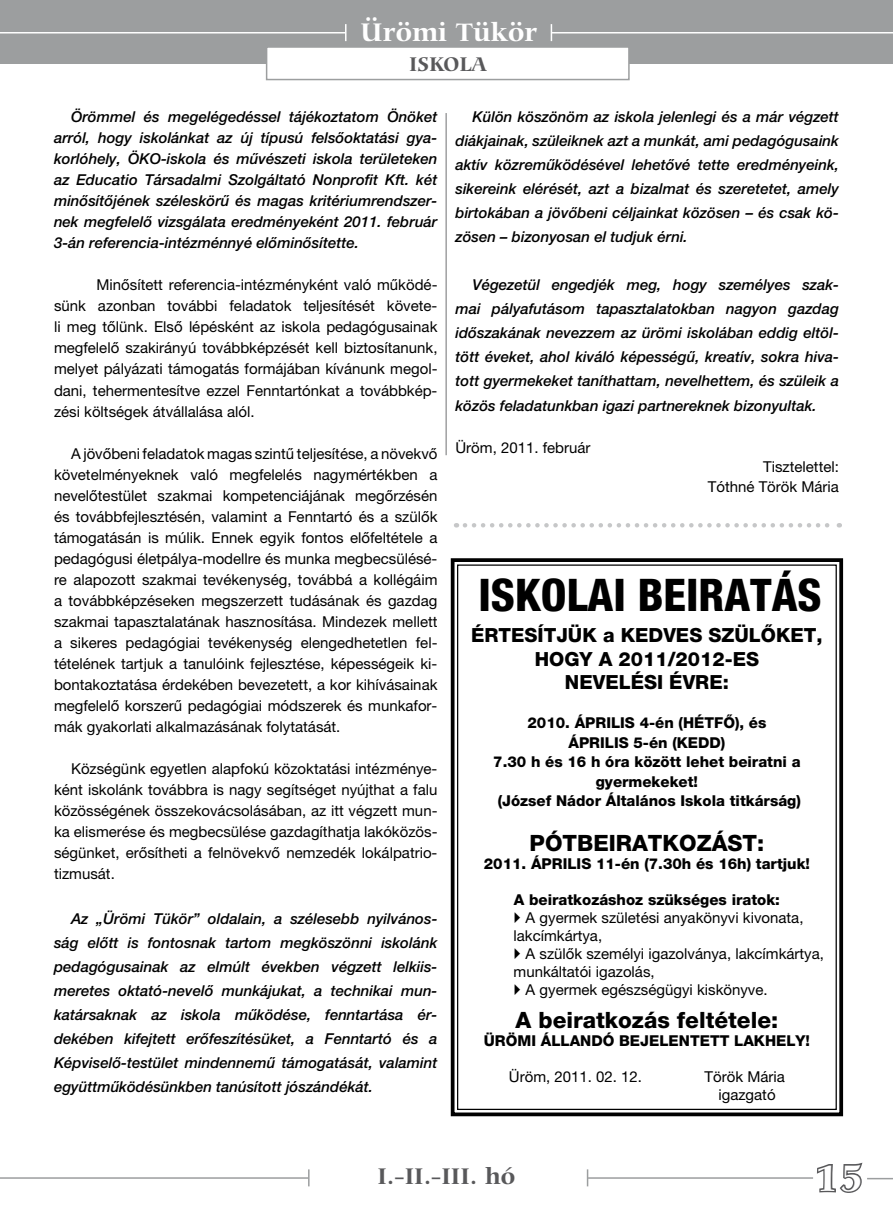
<style>
.page{position:relative;width:893px;height:1221px;background:#fff}
.page>*{position:absolute;margin:0;border:0;box-sizing:border-box;transform-origin:0 0}
.t1{font:800 condensed 45px "Helvetica Neue";color:#000}
.t2{font:39px "Carmina HU Bold";color:#fff}
.t3{font:27px "Carmina HU Bold";color:#fff}
.t4{font:24px "Carmina HU Bold";color:#58585a}
.t5{font:800 22.5px "Helvetica Neue";color:#000}
.t6{font:21px "Carmina HU Bold";color:#58585a}
.t7{font:800 19.5px/23.4px "Helvetica Neue";color:#000;text-align:center}
.t8{font:15px/21px "Helvetica Neue";color:#000;text-align:justify}
.t9{font:italic 500 15px/24px "Helvetica Neue";color:#000;text-align:justify}
.t10{font:800 15px/19.5px "Helvetica Neue";color:#000;text-align:center}
</style>
<div class="page">
<div style="left:0;top:0;width:893px;height:64px;background:#9c9e9f"></div>
<div style="left:267px;top:47px;width:362px;height:33px;background:#fff"></div>
<div style="left:266px;top:46px;width:364px;height:34px;border:2px solid #9c9e9f"></div>
<hr style="left:552px;top:32px;width:341px;height:1px;background:#fff">
<hr style="left:0;top:32px;width:345px;height:1px;background:#fff">
<svg style="left:345px;top:24px;width:1px;height:17px"></svg>
<svg style="left:551px;top:24px;width:1px;height:17px"></svg>
<hr style="left:0;top:1177px;width:309px;height:1px;background:#9c9e9f">
<svg style="left:308px;top:1169px;width:2px;height:17px"></svg>
<svg style="left:817px;top:1162px;width:46px;height:31px"></svg>
<hr style="left:588px;top:1177px;width:225px;height:1px;background:#9c9e9f">
<svg style="left:587px;top:1169px;width:1px;height:17px"></svg>
<hr style="left:867px;top:1177px;width:26px;height:2px;background:#9c9e9f">
<hr style="left:446px;top:113px;width:1px;height:342px;background:#707172">
<svg style="left:450px;top:558px;width:394px;height:559px"></svg>
<svg style="left:465px;top:523px;width:375px;height:4px"></svg>
<svg style="left:515px;top:912px;width:5px;height:11px"></svg>
<svg style="left:515px;top:948px;width:5px;height:11px"></svg>
<svg style="left:515px;top:984px;width:5px;height:11px"></svg>
<h3 class="t3" style="left:360px;top:16px;width:178px">Ürömi Tükör</h3>
<h3 class="t6" style="left:409px;top:52px;width:79px">iskola</h3>
<p class="t9" style="left:54px;top:106px;width:385px;line-height:21px;text-indent:17px">Örömmel és megelégedéssel tájékoztatom Önöket arról, hogy iskolánkat az új típusú felsôoktatási gya&shy;korlóhely, ÖKO-iskola és mûvészeti iskola területeken az Educatio Társadalmi Szolgáltató Nonprofit Kft. két minôsítôjének széleskörû és magas kritériumrendszer&shy;nek megfelelô vizsgálata eredményeként 2011. február 3-án referencia-intézménnyé elôminôsítette.</p>
<p class="t8" style="left:54px;top:274px;width:385px;text-indent:43px">Minôsített referencia-intézményként való mûködé&shy;sünk azonban további feladatok teljesítését követe&shy;li meg tôlünk. Elsô lépésként az iskola pedagógusainak megfelelô szakirányú továbbképzését kell biztosítanunk, melyet pályázati támogatás formájában kívánunk megol&shy;dani, tehermentesítve ezzel Fenntartónkat a továbbkép&shy;zési költségek átvállalása alól.</p>
<p class="t8" style="left:54px;top:442px;width:385px;text-indent:17px">A jövôbeni feladatok magas szintû teljesítése, a növekvô követelményeknek való megfelelés nagymértékben a nevelôtestület szakmai kompetenciájának megôrzésén és továbbfejlesztésén, valamint a Fenntartó és a szülôk támogatásán is múlik. Ennek egyik fontos elôfeltétele a pedagógusi életpálya-modellre és munka megbecsülésé&shy;re alapozott szakmai tevékenység, továbbá a kollégáim a továbbképzéseken megszerzett tudásának és gazdag szakmai tapasztalatának hasznosítása. Mindezek mellett a sikeres pedagógiai tevékenység elengedhetetlen fel&shy;tételének tartjuk a tanulóink fejlesztése, képességeik ki&shy;bontakoztatása érdekében bevezetett, a kor kihívásainak megfelelô korszerû pedagógiai módszerek és munkafor&shy;mák gyakorlati alkalmazásának folytatását.</p>
<p class="t8" style="left:54px;top:757px;width:385px;text-indent:17px">Községünk egyetlen alapfokú közoktatási intézménye&shy;ként iskolánk továbbra is nagy segítséget nyújthat a falu közösségének összekovácsolásában, az itt végzett mun&shy;ka elismerése és megbecsülése gazdagíthatja lakóközös&shy;ségünket, erôsítheti a felnövekvô nemzedék lokálpatrio&shy;tizmusát.</p>
<p class="t9" style="left:54px;top:906px;width:385px;text-indent:17px">Az „Ürömi Tükör” oldalain, a szélesebb nyilvános&shy;ság elôtt is fontosnak tartom megköszönni iskolánk pedagógusainak az elmúlt években végzett lelkiis&shy;meretes oktató-nevelô munkájukat, a technikai mun&shy;katársaknak az iskola mûködése, fenntartása ér&shy;dekében kifejtett erôfeszítésüket, a Fenntartó és a Képviselô-testület mindennemû támogatását, valamint együttmûködésünkben tanúsított jószándékát.</p>
<p class="t9" style="left:455px;top:105px;width:385px;text-indent:17px">Külön köszönöm az iskola jelenlegi és a már végzett diákjainak, szüleiknek azt a munkát, ami pedagógusaink aktív közremûködésével lehetôvé tette eredményeink, sikereink elérését, azt a bizalmat és szeretetet, amely birtokában a jövôbeni céljainkat közösen – és csak kö&shy;zösen – bizonyosan el tudjuk érni.</p>
<p class="t9" style="left:455px;top:273px;width:385px;text-indent:17px">Végezetül engedjék meg, hogy személyes szak&shy;mai pályafutásom tapasztalatokban nagyon gazdag idôszakának nevezzem az ürömi iskolában eddig eltöl&shy;tött éveket, ahol kiváló képességû, kreatív, sokra hiva&shy;tott gyermekeket taníthattam, nevelhettem, és szüleik a közös feladatunkban igazi partnereknek bizonyultak.</p>
<p class="t8" style="left:455px;top:436px;width:137px">Üröm, 2011. február</p>
<p class="t8" style="left:708px;top:456px;width:133px;line-height:19.5px;text-align:right">Tisztelettel:<br>Tóthné Török Mária</p>
<h1 class="t1" style="left:478px;top:566px;width:345px">ISKOLAI BEIRATÁS</h1>
<h3 class="t7" style="left:471px;top:623px;width:353px">ÉRTESÍTJÜK a KEDVES SZÜLÔKET,<br>HOGY A 2011/2012-ES<br>NEVELÉSI ÉVRE:</h3>
<p class="t10" style="left:493px;top:713px;width:309px">2010. ÁPRILIS 4-én (HÉTFÔ), és<br>ÁPRILIS 5-én (KEDD)<br>7.30 h és 16 h óra között lehet beiratni a gyermekeket!<br>(József Nádor Általános Iskola titkárság)</p>
<h3 class="t5" style="left:530px;top:829px;width:236px">PÓTBEIRATKOZÁST:</h3>
<p class="t10" style="left:484px;top:854px;width:328px">2011. ÁPRILIS 11-én (7.30h és 16h) tartjuk!</p>
<p class="t10" style="left:514px;top:890px;width:268px">A beiratkozáshoz szükséges iratok:</p>
<p class="t8" style="left:513px;top:908px;width:291px;line-height:18px;text-indent:12px">A gyermek születési anyakönyvi kivonata, lakcímkártya,</p>
<p class="t8" style="left:526px;top:943px;width:300px">A szülôk személyi igazolványa, lakcímkártya,</p>
<p class="t8" style="left:513px;top:961px;width:143px">munkáltatói igazolás,</p>
<p class="t8" style="left:526px;top:979px;width:243px">A gyermek egészségügyi kiskönyve.</p>
<h3 class="t5" style="left:516px;top:1006px;width:264px">A beiratkozás feltétele:</h3>
<p class="t10" style="left:484px;top:1031px;width:328px">ÜRÖMI ÁLLANDÓ BEJELENTETT LAKHELY!</p>
<p class="t8" style="left:509px;top:1066px;width:135px">Üröm, 2011. 02. 12.</p>
<p class="t8" style="left:705px;top:1067px;width:82px;line-height:18px;text-align:center">Török Mária igazgató</p>
<h3 class="t4" style="left:377px;top:1161px;width:139px">I.-II.-III. hó</h3>
<h2 class="t2" style="left:814px;top:1154px;width:51px">15</h2>
</div>
